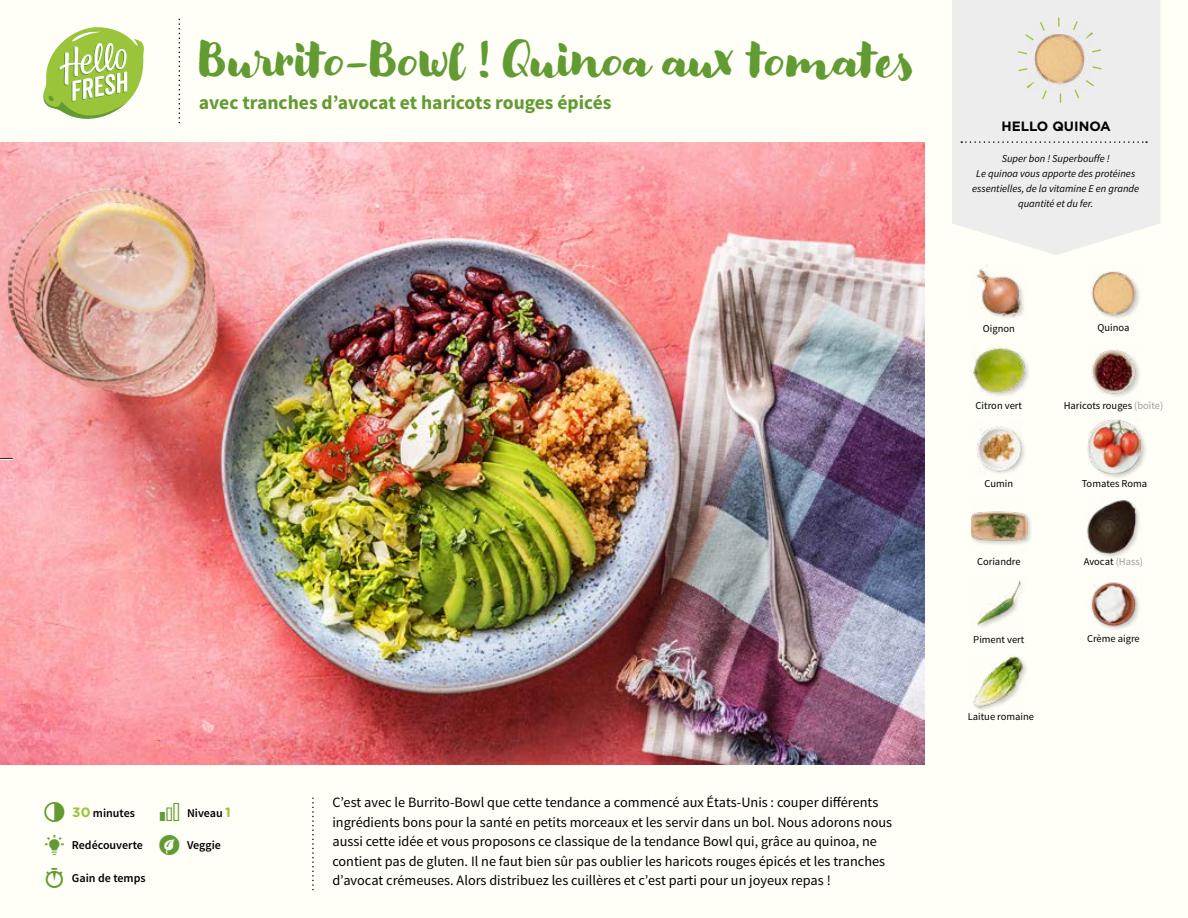
<style>
.page{position:relative;width:1188px;height:918px;background:#fffef7}
.page>*{position:absolute;margin:0;border:0;box-sizing:border-box;transform-origin:0 0}
.t1{font:43.5px "Modern Love";color:#619b31}
.t2{font:700 19.5px "Source Sans Pro";color:#619b31}
.t3{font:14.25px/19.5px "Source Sans Pro";color:#000}
.t4{font:700 13.5px "Gotham";color:#000}
.t5{font:600 12px "Source Sans Pro";color:#000}
.t6{font:10.5px "Source Sans Pro";color:#000}
.t7{font:italic 10.5px/14.7px "Source Sans Pro";color:#000;text-align:center}
.s1{font-family:"Gotham";font-weight:700;font-size:13.5px;color:#9ac43a}
.s2{color:#9d9d9c}
</style>
<div class="page">
<svg style="left:43px;top:27px;width:101px;height:92px"></svg>
<img style="left:973px;top:656px;width:53px;height:54px">
<img style="left:1091px;top:582px;width:48px;height:47px">
<img style="left:977px;top:580px;width:45px;height:47px">
<div style="left:970px;top:512px;width:63px;height:35px;background:#000;opacity:.2"></div>
<img style="left:970px;top:511px;width:58px;height:36px">
<div style="left:1087px;top:499px;width:55px;height:60px;background:#000;opacity:.2"></div>
<img style="left:1087px;top:498px;width:55px;height:57px">
<div style="left:1087px;top:419px;width:61px;height:61px;background:#000;opacity:.2"></div>
<img style="left:1087px;top:420px;width:54px;height:54px">
<img style="left:977px;top:426px;width:48px;height:48px">
<div style="left:973px;top:348px;width:58px;height:50px;background:#000;opacity:.2"></div>
<img style="left:972px;top:347px;width:55px;height:51px">
<img style="left:1091px;top:349px;width:49px;height:47px">
<img style="left:1091px;top:271px;width:49px;height:47px">
<img style="left:976px;top:265px;width:48px;height:53px">
<svg style="left:952px;top:0;width:208px;height:255px;background:#eeeeed"></svg>
<svg style="left:961px;top:141px;width:186px;height:2px"></svg>
<img style="left:1027px;top:25px;width:66px;height:66px">
<div style="left:1017px;top:18px;width:85px;height:85px;border:9px dashed #9ac43a;border-radius:50%"></div>
<img style="left:0;top:142px;width:925px;height:623px">
<svg style="left:0;top:458px;width:13px;height:2px"></svg>
<h1 class="t1" style="left:199px;top:34px;width:718px">Burrito-Bowl ! Quinoa aux tomates</h1>
<h2 class="t2" style="left:199px;top:90px;width:414px">avec tranches d’avocat et haricots rouges épicés</h2>
<p class="t5" style="left:72px;top:805px;width:64px"><span class="s1">30</span> minutes</p>
<p class="t5" style="left:187px;top:805px;width:45px">Niveau <span class="s1">1</span></p>
<p class="t3" style="left:332px;top:793px;width:561px">C’est avec le Burrito-Bowl que cette tendance a commencé aux États-Unis : couper différents ingrédients bons pour la santé en petits morceaux et les servir dans un bol. Nous adorons nous aussi cette idée et vous proposons ce classique de la tendance Bowl qui, grâce au quinoa, ne contient pas de gluten. Il ne faut bien sûr pas oublier les haricots rouges épicés et les tranches d’avocat crémeuses. Alors distribuez les cuillères et c’est parti pour un joyeux repas !</p>
<p class="t5" style="left:72px;top:838px;width:73px">Redécouverte</p>
<p class="t5" style="left:187px;top:838px;width:35px">Veggie</p>
<p class="t5" style="left:72px;top:871px;width:75px">Gain de temps</p>
<p class="t4" style="left:1001px;top:117px;width:111px">HELLO QUINOA</p>
<p class="t7" style="left:972px;top:152px;width:169px">Super bon ! Superbouffe !<br>Le quinoa vous apporte des protéines essentielles, de la vitamine E en grande quantité et du fer.</p>
<p class="t6" style="left:983px;top:322px;width:34px">Oignon</p>
<p class="t6" style="left:1098px;top:321px;width:33px">Quinoa</p>
<p class="t6" style="left:976px;top:399px;width:48px">Citron vert</p>
<p class="t6" style="left:1064px;top:399px;width:101px">Haricots rouges <span class="s2">(boîte)</span></p>
<p class="t6" style="left:985px;top:477px;width:30px">Cumin</p>
<p class="t6" style="left:1082px;top:477px;width:67px">Tomates Roma</p>
<p class="t6" style="left:977px;top:555px;width:45px">Coriandre</p>
<p class="t6" style="left:1084px;top:555px;width:61px">Avocat <span class="s2">(Hass)</span></p>
<p class="t6" style="left:973px;top:633px;width:53px">Piment vert</p>
<p class="t6" style="left:1087px;top:632px;width:54px">Crème aigre</p>
<p class="t6" style="left:968px;top:710px;width:68px">Laitue romaine</p>
</div>
